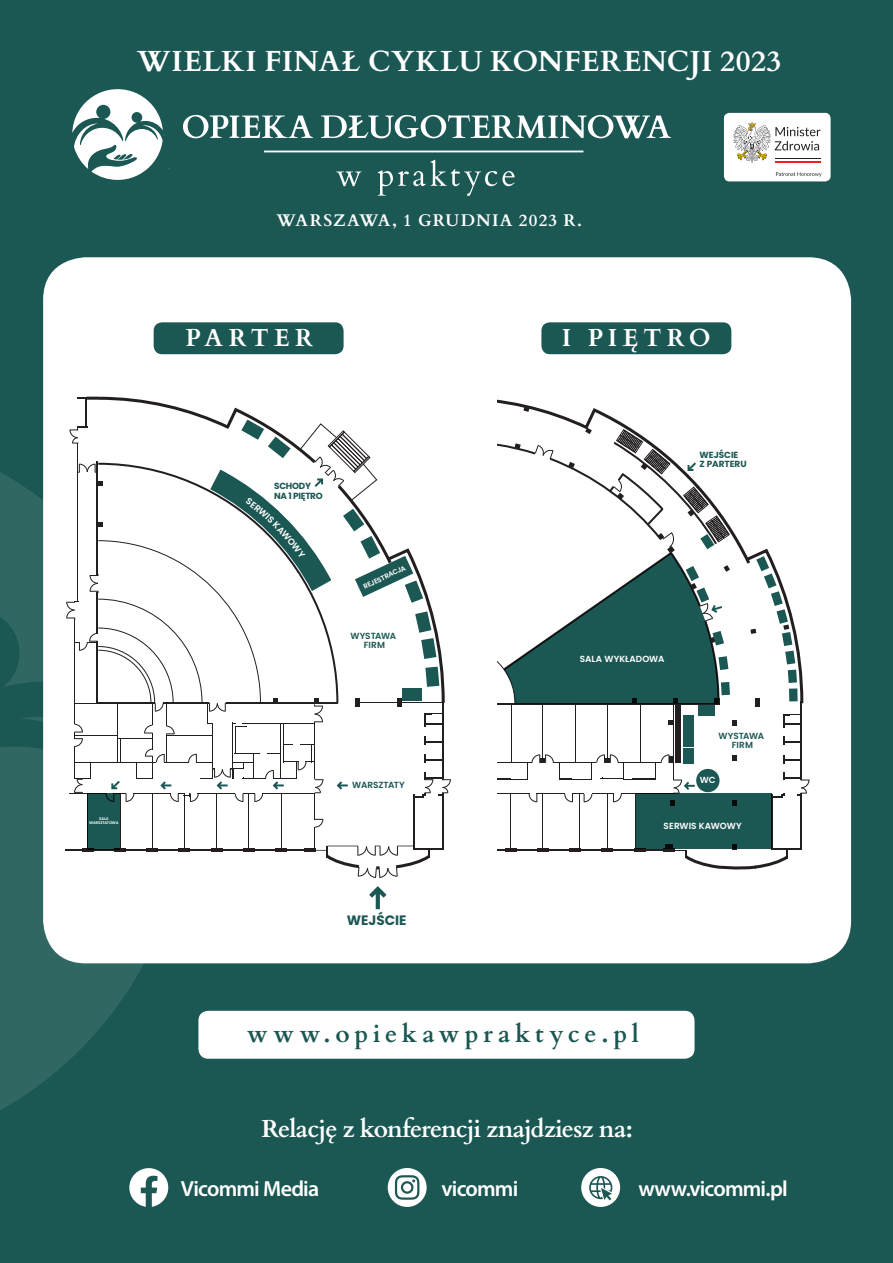
<style>
.page{position:relative;width:893px;height:1263px;background:#1b5753}
.page>*{position:absolute;margin:0;border:0;box-sizing:border-box;transform-origin:0 0}
.t1{font:700 29.1px "Cardo";letter-spacing:.015em;color:#fff}
.t2{font:700 24.6px "Cardo";letter-spacing:-.03em;color:#fff}
.t3{font:700 24.6px "Cardo";letter-spacing:.19em;color:#1b5753}
.t4{font:600 21.9px "Myriad Pro";letter-spacing:-.04em;color:#fff}
.t5{font:700 16.95px "Cardo";letter-spacing:.07em;color:#fff}
.t6{font:700 13.65px "Poppins";color:#1b5753}
.t7{font:600 8.85px/9px "Poppins";letter-spacing:-.005em;color:#1b5753;text-align:center}
.t8{font:600 8.85px "Poppins";letter-spacing:.005em;color:#fff}
.t9{font:700 8.85px/10.6px "Poppins";letter-spacing:-.03em;color:#1b5753}
.t10{font:700 8.85px/9px "Poppins";color:#1b5753}
.t11{font:600 6.9px "Poppins";color:#fff}
.t12{font:600 3.9px/4.7px "Poppins";letter-spacing:-.025em;color:#fff;text-align:center}
</style>
<div class="page">
<svg style="left:0;top:472px;width:187px;height:638px;fill:#316763"></svg>
<div style="left:198px;top:1011px;width:496px;height:48px;background:#fff;border-radius:10px"></div>
<svg style="left:129px;top:1168px;width:39px;height:39px"></svg>
<svg style="left:388px;top:1168px;width:39px;height:39px"></svg>
<svg style="left:581px;top:1168px;width:39px;height:39px"></svg>
<div style="left:43px;top:257px;width:808px;height:706px;background:#fff;border-radius:43px"></div>
<svg style="left:369px;top:886px;width:17px;height:23px"></svg>
<svg style="left:497px;top:848px;width:19px;height:3px"></svg>
<hr style="left:516px;top:849px;width:21px;height:2px;background:#231f20">
<svg style="left:537px;top:848px;width:12px;height:3px"></svg>
<hr style="left:549px;top:849px;width:21px;height:2px;background:#231f20">
<svg style="left:570px;top:848px;width:11px;height:3px"></svg>
<hr style="left:581px;top:849px;width:21px;height:2px;background:#231f20">
<svg style="left:602px;top:848px;width:11px;height:3px"></svg>
<hr style="left:613px;top:849px;width:21px;height:2px;background:#231f20">
<svg style="left:634px;top:848px;width:8px;height:3px"></svg>
<hr style="left:642px;top:849px;width:21px;height:2px;background:#231f20">
<hr style="left:772px;top:848px;width:29px;height:2px;background:#231f20">
<hr style="left:497px;top:793px;width:32px;height:1px;background:#231f20">
<svg style="left:497px;top:778px;width:14px;height:1px"></svg>
<hr style="left:543px;top:793px;width:1px;height:56px;background:#231f20">
<hr style="left:510px;top:793px;width:1px;height:56px;background:#231f20">
<hr style="left:579px;top:793px;width:1px;height:56px;background:#231f20">
<hr style="left:607px;top:793px;width:1px;height:56px;background:#231f20">
<hr style="left:635px;top:793px;width:1px;height:56px;background:#231f20">
<hr style="left:771px;top:794px;width:2px;height:56px;background:#231f20">
<hr style="left:800px;top:793px;width:2px;height:57px;background:#231f20">
<hr style="left:800px;top:701px;width:2px;height:78px;background:#231f20">
<svg style="left:783px;top:755px;width:17px;height:8px"></svg>
<svg style="left:783px;top:737px;width:17px;height:8px"></svg>
<svg style="left:783px;top:714px;width:17px;height:13px"></svg>
<hr style="left:673px;top:703px;width:1px;height:76px;background:#231f20">
<hr style="left:559px;top:779px;width:33px;height:1px;background:#231f20">
<hr style="left:623px;top:779px;width:33px;height:1px;background:#231f20">
<hr style="left:497px;top:779px;width:31px;height:1px;background:#231f20">
<hr style="left:511px;top:703px;width:1px;height:60px;background:#231f20">
<hr style="left:542px;top:703px;width:1px;height:60px;background:#231f20">
<hr style="left:575px;top:703px;width:1px;height:60px;background:#231f20">
<hr style="left:607px;top:703px;width:1px;height:60px;background:#231f20">
<hr style="left:640px;top:703px;width:1px;height:60px;background:#231f20">
<hr style="left:554px;top:762px;width:42px;height:1px;background:#231f20">
<hr style="left:497px;top:762px;width:35px;height:1px;background:#231f20">
<hr style="left:618px;top:762px;width:43px;height:1px;background:#231f20">
<hr style="left:621px;top:793px;width:53px;height:1px;background:#231f20">
<svg style="left:773px;top:772px;width:36px;height:26px"></svg>
<svg style="left:529px;top:793px;width:93px;height:9px"></svg>
<svg style="left:668px;top:720px;width:5px;height:5px"></svg>
<svg style="left:591px;top:754px;width:33px;height:25px"></svg>
<svg style="left:527px;top:754px;width:44px;height:25px"></svg>
<svg style="left:732px;top:721px;width:4px;height:5px"></svg>
<svg style="left:732px;top:755px;width:4px;height:5px"></svg>
<svg style="left:663px;top:849px;width:125px;height:21px"></svg>
<div style="left:675px;top:705px;width:6px;height:58px;background:#231f20"></div>
<div style="left:696px;top:769px;width:23px;height:23px;background:#1b5753;border-radius:50%"></div>
<div style="left:636px;top:794px;width:136px;height:55px;background:#1b5753"></div>
<svg style="left:632px;top:754px;width:63px;height:40px"></svg>
<div style="left:698px;top:706px;width:17px;height:10px;background:#1b5753"></div>
<div style="left:683px;top:715px;width:11px;height:15px;background:#1b5753"></div>
<svg style="left:497px;top:399px;width:307px;height:307px"></svg>
<div style="left:683px;top:731px;width:11px;height:16px;background:#1b5753"></div>
<div style="left:683px;top:748px;width:11px;height:15px;background:#1b5753"></div>
<div style="left:154px;top:322px;width:190px;height:32px;background:#1b5753;border-radius:9px"></div>
<div style="left:541px;top:322px;width:190px;height:32px;background:#1b5753;border-radius:9px"></div>
<div style="left:724px;top:113px;width:107px;height:68px;background:#fff;border-radius:6px"></div>
<hr style="left:775px;top:161px;width:46px;height:2px;background:#ee1d23">
<hr style="left:775px;top:158px;width:46px;height:1px;background:#231f20">
<svg style="left:733px;top:122px;width:87px;height:41px"></svg>
<svg style="left:776px;top:172px;width:46px;height:5px"></svg>
<svg style="left:336px;top:171px;width:26px;height:15px"></svg>
<svg style="left:378px;top:160px;width:137px;height:36px"></svg>
<svg style="left:183px;top:115px;width:130px;height:23px"></svg>
<svg style="left:321px;top:115px;width:350px;height:23px"></svg>
<hr style="left:264px;top:151px;width:319px;height:1px;background:#fff">
<svg style="left:72px;top:89px;width:91px;height:91px"></svg>
<svg style="left:65px;top:396px;width:386px;height:482px"></svg>
<p class="t1" style="left:137px;top:38px;width:646px">WIELKI FINAŁ CYKLU KONFERENCJI 2023</p>
<p class="t12" style="left:89px;top:816px;width:31px">SALA<br>WARSZTATOWA</p>
<p class="t5" style="left:277px;top:207px;width:307px">WARSZAWA, 1 GRUDNIA 2023 R.</p>
<p class="t2" style="left:185px;top:318px;width:129px">PARTER</p>
<p class="t2" style="left:562px;top:318px;width:150px">I PIĘTRO</p>
<p class="t9" style="left:274px;top:480px;width:50px">SCHODY<br>NA 1 PIĘTRO</p>
<p class="t11" style="left:362px;top:583px;width:47px;rotate:-25deg">REJESTRACJA</p>
<p class="t7" style="left:350px;top:631px;width:47px">WYSTAWA<br>FIRM</p>
<p class="t7" style="left:352px;top:780px;width:54px">WARSZTATY</p>
<p class="t6" style="left:347px;top:913px;width:61px">WEJŚCIE</p>
<p class="t10" style="left:700px;top:450px;width:49px">WEJŚCIE<br>Z PARTERU</p>
<p class="t8" style="left:580px;top:654px;width:86px">SALA WYKŁADOWA</p>
<p class="t7" style="left:718px;top:732px;width:47px">WYSTAWA<br>FIRM</p>
<p class="t8" style="left:700px;top:775px;width:17px">WC</p>
<p class="t8" style="left:664px;top:820px;width:80px">SERWIS KAWOWY</p>
<p class="t3" style="left:247px;top:1014px;width:393px">www.opiekawpraktyce.pl</p>
<p class="t2" style="left:261px;top:1109px;width:373px">Relację z konferencji znajdziesz na:</p>
<p class="t4" style="left:181px;top:1174px;width:140px">Vicommi Media</p>
<p class="t4" style="left:441px;top:1174px;width:78px">vicommi</p>
<p class="t4" style="left:638px;top:1174px;width:151px">www.vicommi.pl</p>
</div>
